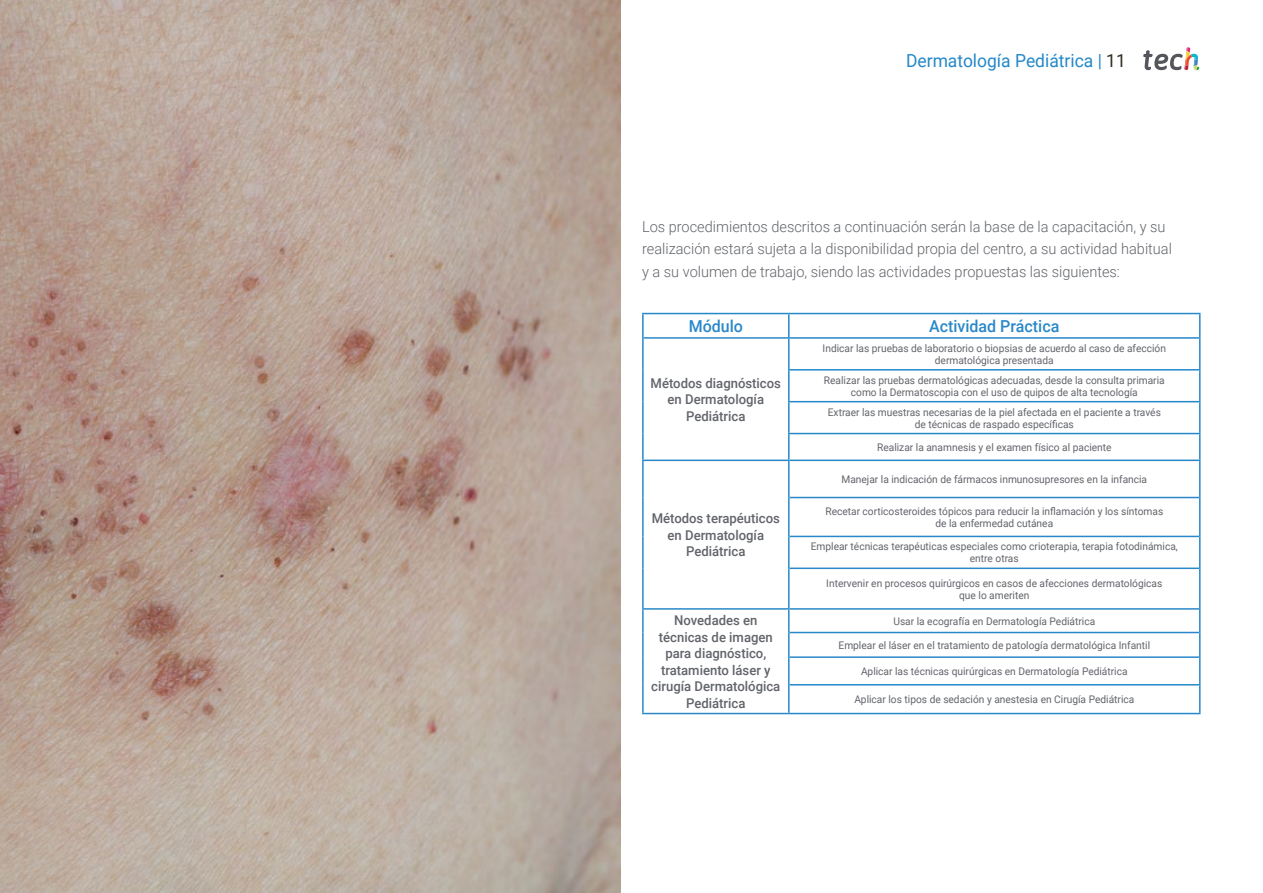
<style>
.page{position:relative;width:1263px;height:893px;background:#fff}
.page>*{position:absolute;margin:0;border:0;box-sizing:border-box;transform-origin:0 0}
.t1{font:18px "Roboto";color:#2488c9}
.t2{font:500 16.5px "Roboto";color:#2988c9}
.t3{font:300 15px/22.5px "Roboto";color:#61646a}
.t4{font:500 13.5px/16.5px "Roboto";color:#61646a;text-align:center}
.t5{font:10.5px/12px "Roboto";color:#61646a;text-align:center}
.s1{color:#312e20}
</style>
<div class="page">
<svg style="left:1143px;top:47px;width:56px;height:24px"></svg>
<hr style="left:642px;top:713px;width:147px;height:1px;background:#2988c9">
<hr style="left:642px;top:610px;width:2px;height:22px;background:#2988c9">
<hr style="left:642px;top:632px;width:2px;height:25px;background:#2988c9">
<hr style="left:642px;top:657px;width:2px;height:28px;background:#2988c9">
<hr style="left:642px;top:685px;width:2px;height:28px;background:#2988c9">
<svg style="left:788px;top:610px;width:1px;height:103px"></svg>
<hr style="left:789px;top:497px;width:410px;height:1px;background:#2988c9">
<hr style="left:789px;top:536px;width:410px;height:1px;background:#2988c9">
<hr style="left:789px;top:568px;width:410px;height:1px;background:#2988c9">
<hr style="left:789px;top:608px;width:410px;height:2px;background:#2988c9">
<hr style="left:789px;top:632px;width:410px;height:1px;background:#2988c9">
<hr style="left:789px;top:656px;width:410px;height:2px;background:#2988c9">
<hr style="left:644px;top:337px;width:144px;height:2px;background:#2988c9">
<hr style="left:642px;top:338px;width:2px;height:32px;background:#2488c9">
<hr style="left:642px;top:370px;width:2px;height:32px;background:#2488c9">
<hr style="left:642px;top:402px;width:2px;height:32px;background:#2488c9">
<hr style="left:642px;top:434px;width:2px;height:26px;background:#2488c9">
<hr style="left:788px;top:339px;width:1px;height:30px;background:#2988c9">
<hr style="left:642px;top:313px;width:147px;height:1px;background:#2488c9">
<hr style="left:642px;top:314px;width:2px;height:24px;background:#2488c9">
<hr style="left:789px;top:313px;width:411px;height:1px;background:#2488c9">
<svg style="left:788px;top:314px;width:1px;height:23px"></svg>
<svg style="left:1199px;top:314px;width:1px;height:23px"></svg>
<hr style="left:788px;top:337px;width:412px;height:2px;background:#2488c9">
<hr style="left:1199px;top:339px;width:1px;height:30px;background:#2488c9">
<hr style="left:788px;top:371px;width:1px;height:30px;background:#2488c9">
<hr style="left:1199px;top:371px;width:1px;height:30px;background:#2488c9">
<hr style="left:788px;top:401px;width:412px;height:1px;background:#2488c9">
<hr style="left:788px;top:402px;width:1px;height:31px;background:#2488c9">
<hr style="left:1199px;top:402px;width:1px;height:31px;background:#2488c9">
<svg style="left:788px;top:434px;width:1px;height:26px"></svg>
<svg style="left:1199px;top:434px;width:1px;height:26px"></svg>
<hr style="left:1199px;top:461px;width:1px;height:36px;background:#2488c9">
<hr style="left:789px;top:684px;width:411px;height:1px;background:#2488c9">
<hr style="left:789px;top:713px;width:411px;height:1px;background:#2488c9">
<hr style="left:788px;top:369px;width:412px;height:2px;background:#2488c9">
<hr style="left:788px;top:433px;width:412px;height:1px;background:#2488c9">
<hr style="left:789px;top:460px;width:411px;height:1px;background:#2488c9">
<hr style="left:1199px;top:497px;width:1px;height:39px;background:#2488c9">
<hr style="left:1199px;top:536px;width:1px;height:32px;background:#2488c9">
<hr style="left:1199px;top:568px;width:1px;height:41px;background:#2488c9">
<svg style="left:1199px;top:609px;width:1px;height:104px"></svg>
<hr style="left:642px;top:460px;width:147px;height:1px;background:#2988c9">
<hr style="left:642px;top:461px;width:2px;height:36px;background:#2988c9">
<hr style="left:788px;top:461px;width:1px;height:36px;background:#2988c9">
<hr style="left:642px;top:497px;width:2px;height:39px;background:#2988c9">
<hr style="left:788px;top:497px;width:1px;height:39px;background:#2988c9">
<hr style="left:642px;top:536px;width:2px;height:32px;background:#2988c9">
<hr style="left:788px;top:536px;width:1px;height:32px;background:#2988c9">
<hr style="left:642px;top:568px;width:2px;height:40px;background:#2988c9">
<hr style="left:788px;top:568px;width:1px;height:40px;background:#2988c9">
<hr style="left:642px;top:608px;width:147px;height:2px;background:#2988c9">
<img style="left:0;top:0;width:621px;height:893px">
<h1 class="t1" style="left:906px;top:48px;width:221px">Dermatología Pediátrica | <span class="s1">11</span></h1>
<p class="t3" style="left:642px;top:215px;width:531px">Los procedimientos descritos a continuación serán la base de la capacitación, y su realización estará sujeta a la disponibilidad propia del centro, a su actividad habitual y a su volumen de trabajo, siendo las actividades propuestas las siguientes:</p>
<h2 class="t2" style="left:689px;top:314px;width:56px">Módulo</h2>
<h2 class="t2" style="left:929px;top:314px;width:132px">Actividad Práctica</h2>
<p class="t4" style="left:651px;top:374px;width:132px">Métodos diagnósticos en Dermatología<br>Pediátrica</p>
<p class="t4" style="left:652px;top:510px;width:130px">Métodos terapéuticos en Dermatología<br>Pediátrica</p>
<p class="t5" style="left:823px;top:342px;width:345px">Indicar las pruebas de laboratorio o biopsias de acuerdo al caso de afección dermatológica presentada</p>
<p class="t5" style="left:824px;top:374px;width:342px">Realizar las pruebas dermatológicas adecuadas, desde la consulta primaria como la Dermatoscopia con el uso de quipos de alta tecnología</p>
<p class="t5" style="left:828px;top:405px;width:335px">Extraer las muestras necesarias de la piel afectada en el paciente a través de técnicas de raspado específicas</p>
<p class="t5" style="left:877px;top:441px;width:236px">Realizar la anamnesis y el examen físico al paciente</p>
<p class="t5" style="left:841px;top:473px;width:307px">Manejar la indicación de fármacos inmunosupresores en la infancia</p>
<p class="t5" style="left:825px;top:505px;width:339px">Recetar corticosteroides tópicos para reducir la inflamación y los síntomas de la enfermedad cutánea</p>
<p class="t5" style="left:811px;top:540px;width:369px">Emplear técnicas terapéuticas especiales como crioterapia, terapia fotodinámica, entre otras</p>
<p class="t5" style="left:826px;top:576px;width:338px">Intervenir en procesos quirúrgicos en casos de afecciones dermatológicas que lo ameriten</p>
<p class="t4" style="left:651px;top:611px;width:131px">Novedades en técnicas de imagen para diagnóstico, tratamiento láser y cirugía Dermatológica<br>Pediátrica</p>
<p class="t5" style="left:893px;top:614px;width:203px">Usar la ecografía en Dermatología Pediátrica</p>
<p class="t5" style="left:838px;top:639px;width:313px">Emplear el láser en el tratamiento de patología dermatológica Infantil</p>
<p class="t5" style="left:861px;top:665px;width:268px">Aplicar las técnicas quirúrgicas en Dermatología Pediátrica</p>
<p class="t5" style="left:854px;top:693px;width:281px">Aplicar los tipos de sedación y anestesia en Cirugía Pediátrica</p>
</div>
